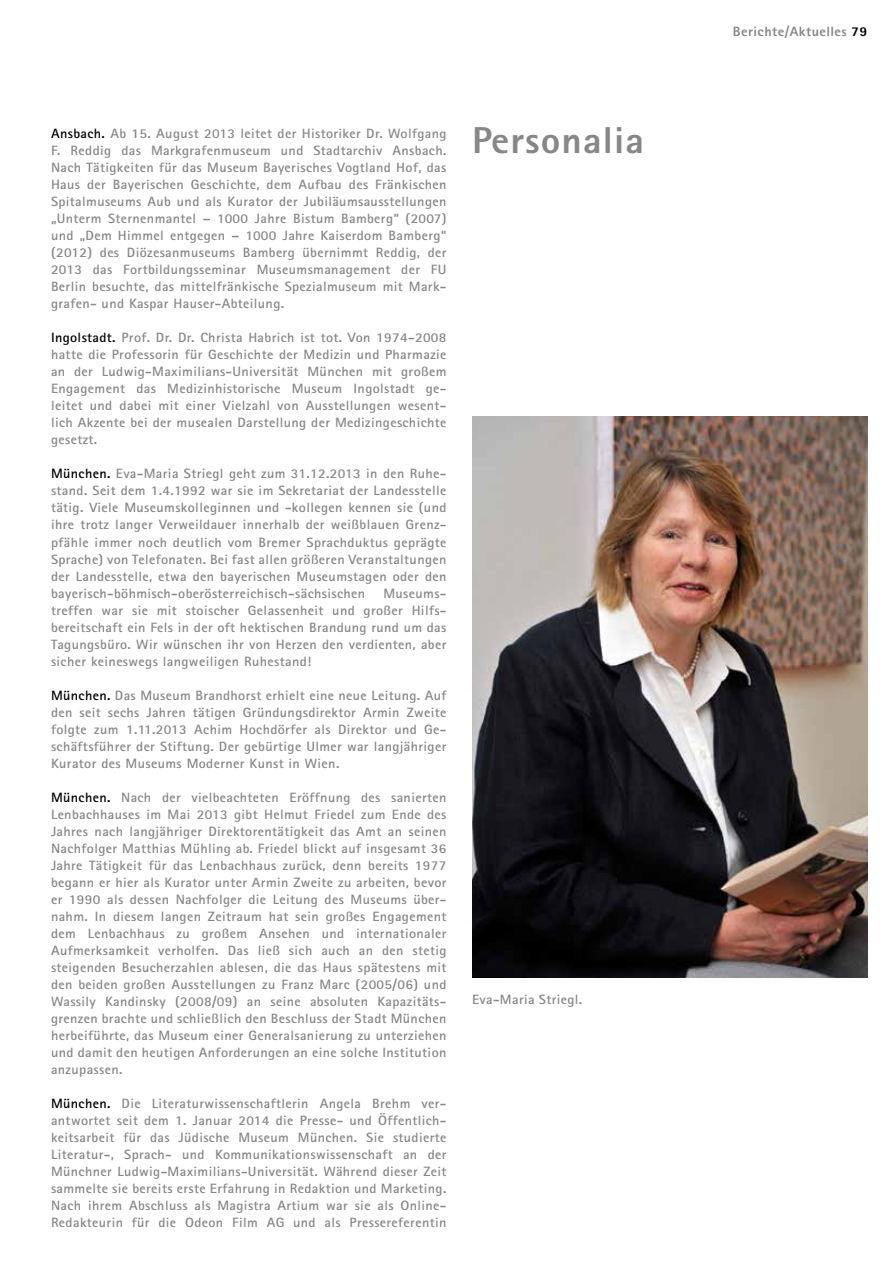
<style>
.page{position:relative;width:893px;height:1263px;background:#fff}
.page>*{position:absolute;margin:0;border:0;box-sizing:border-box;transform-origin:0 0}
.Inhaltsverzeichnis_Ü{font:800 37.5px "Agfa Rotis Sans Serif";letter-spacing:.025em;color:#878787;scale:1.05 1}
.Abbildungsverzeichni{font:700 13.5px/17px "Agfa Rotis Sans Serif";letter-spacing:.025em;color:#878787;text-align:justify;scale:1.05 1}
.t1{font:800 13.5px "Agfa Rotis Sans Serif";letter-spacing:.03em;color:#878787;scale:1.05 1}
.s1{color:#000}
</style>
<div class="page">
<img style="left:472px;top:416px;width:395px;height:562px">
<p class="Abbildungsverzeichni" style="left:51px;top:125px;width:378px"><span class="s1">Ansbach.</span> Ab 15. August 2013 leitet der Historiker Dr. Wolfgang F. Reddig das Markgrafenmuseum und Stadtarchiv Ansbach.<br>Nach Tätigkeiten für das Museum Bayerisches Vogtland Hof, das Haus der Bayerischen Geschichte, dem Aufbau des Fränkischen Spitalmuseums Aub und als Kurator der Jubiläumsausstellungen „Unterm Sternenmantel – 1000 Jahre Bistum Bamberg“ (2007) und „Dem Himmel entgegen – 1000 Jahre Kaiserdom Bamberg“ (2012) des Diözesanmuseums Bamberg übernimmt Reddig, der 2013 das Fortbildungsseminar Museumsmanagement der FU Berlin besuchte, das mittelfränkische Spezialmuseum mit Mark&shy;grafen- und Kaspar Hauser-Abteilung.</p>
<p class="Abbildungsverzeichni" style="left:51px;top:329px;width:378px"><span class="s1">Ingolstadt.</span> Prof. Dr. Dr. Christa Habrich ist tot. Von 1974-2008 hatte die Professorin für Geschichte der Medizin und Pharmazie an der Ludwig-Maximilians-Universität München mit großem Engagement das Medizinhistorische Museum Ingolstadt ge&shy;leitet und dabei mit einer Vielzahl von Ausstellungen wesent&shy;lich Akzente bei der musealen Darstellung der Medizingeschichte gesetzt.</p>
<p class="Abbildungsverzeichni" style="left:51px;top:465px;width:378px"><span class="s1">München.</span> Eva-Maria Striegl geht zum 31.12.2013 in den Ruhe&shy;stand. Seit dem 1.4.1992 war sie im Sekretariat der Landesstelle tätig. Viele Museumskolleginnen und -kollegen kennen sie (und ihre trotz langer Verweildauer innerhalb der weißblauen Grenz&shy;pfähle immer noch deutlich vom Bremer Sprachduktus geprägte Sprache) von Telefonaten. Bei fast allen größeren Veranstaltungen der Landesstelle, etwa den bayerischen Museumstagen oder den bayerisch-böhmisch-oberösterreichisch-sächsischen</p>
<p class="Abbildungsverzeichni" style="left:51px;top:584px;width:378px;text-indent:332px">Museums&shy;treffen war sie mit stoischer Gelassenheit und großer Hilfs&shy;bereitschaft ein Fels in der oft hektischen Brandung rund um das Tagungsbüro. Wir wünschen ihr von Herzen den verdienten, aber sicher keineswegs langweiligen Ruhestand!</p>
<p class="Abbildungsverzeichni" style="left:51px;top:686px;width:378px"><span class="s1">München.</span> Das Museum Brandhorst erhielt eine neue Leitung. Auf den seit sechs Jahren tätigen Gründungsdirektor Armin Zweite folgte zum 1.11.2013 Achim Hochdörfer als Direktor und Ge&shy;schäftsführer der Stiftung. Der gebürtige Ulmer war langjähriger Kurator des Museums Moderner Kunst in Wien.</p>
<p class="Abbildungsverzeichni" style="left:51px;top:788px;width:378px"><span class="s1">München.</span> Nach der vielbeachteten Eröffnung des sanierten Lenbachhauses im Mai 2013 gibt Helmut Friedel zum Ende des Jahres nach langjähriger Direktorentätigkeit das Amt an seinen Nachfolger Matthias Mühling ab. Friedel blickt auf insgesamt 36<br>Jahre Tätigkeit für das Lenbachhaus zurück, denn bereits 1977 begann er hier als Kurator unter Armin Zweite zu arbeiten, bevor er 1990 als dessen Nachfolger die Leitung des Museums über&shy;nahm. In diesem langen Zeitraum hat sein großes Engagement dem Lenbachhaus zu großem Ansehen und internationaler Aufmerksamkeit verholfen. Das ließ sich auch an den stetig steigenden Besucherzahlen ablesen, die das Haus spätestens mit den beiden großen Ausstellungen zu Franz Marc (2005/06) und Wassily Kandinsky (2008/09) an seine absoluten Kapazitäts&shy;grenzen brachte und schließlich den Beschluss der Stadt München herbeiführte, das Museum einer Generalsanierung zu unterziehen und damit den heutigen Anforderungen an eine solche Institution anzupassen.</p>
<p class="Abbildungsverzeichni" style="left:51px;top:1094px;width:378px"><span class="s1">München.</span> Die Literaturwissenschaftlerin Angela Brehm ver&shy;antwortet seit dem 1. Januar 2014 die Presse- und Öffentlich&shy;keitsarbeit für das Jüdische Museum München. Sie studierte Literatur-, Sprach- und Kommunikationswissenschaft an der Münchner Ludwig-Maximilians-Universität. Während dieser Zeit sammelte sie bereits erste Erfahrung in Redaktion und Marketing.<br>Nach ihrem Abschluss als Magistra Artium war sie als Online-Redakteurin für die Odeon Film AG und als Pressereferentin</p>
<p class="Inhaltsverzeichnis_Ü" style="left:472px;top:117px;width:165px">Personalia</p>
<p class="Abbildungsverzeichni" style="left:472px;top:991px;width:107px">Eva-Maria Striegl.</p>
<p class="t1" style="left:733px;top:23px;width:130px">Berichte/Aktuelles <span class="s1">79</span></p>
</div>
